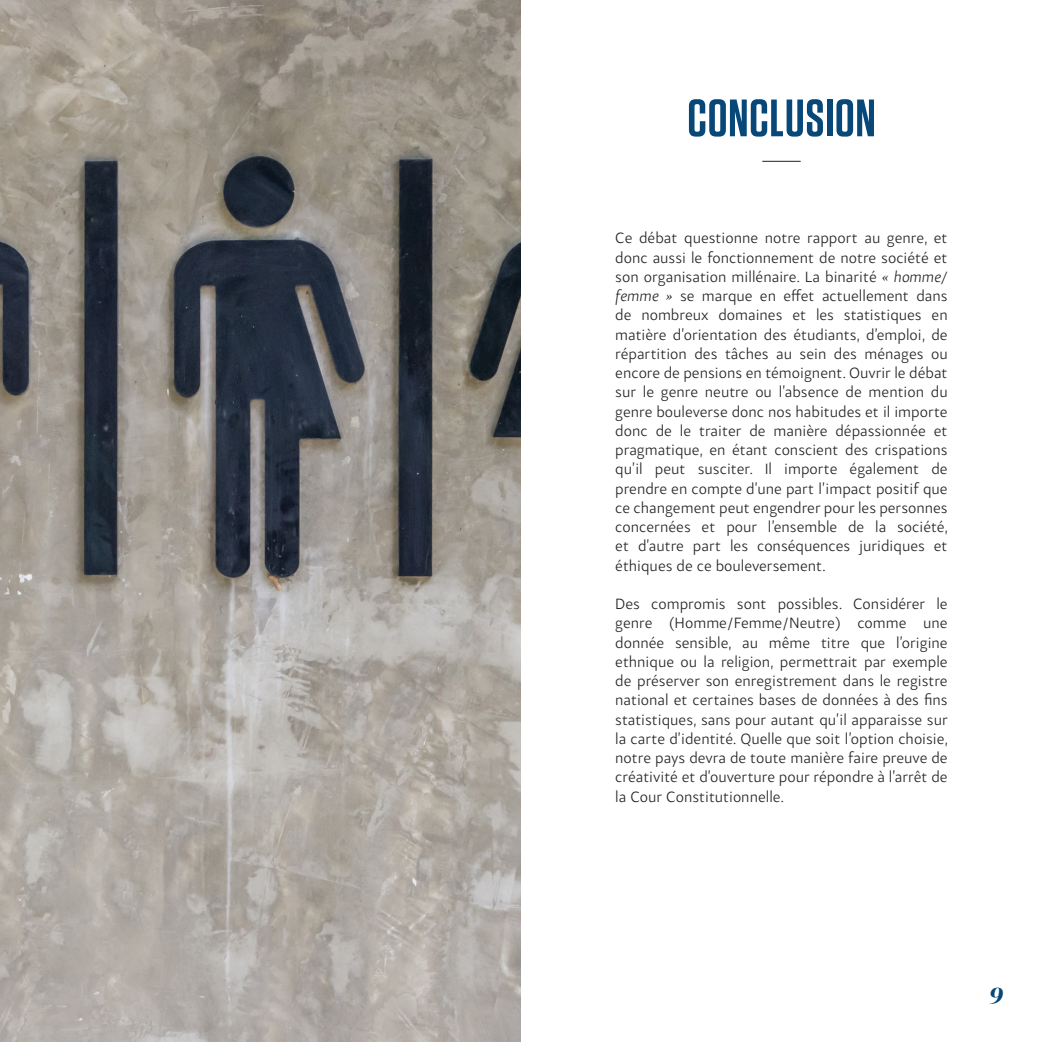
<style>
.page{position:relative;width:1042px;height:1042px;background:#fff}
.page>*{position:absolute;margin:0;border:0;box-sizing:border-box;transform-origin:0 0}
.TITRE{font:600 52.5px "Tungsten";letter-spacing:.015em;color:#074879}
.t1{font:italic 700 23.28px "Anglecia Pro Display";color:#074879}
.TEXTE_CONTINU{font:300 15.75px/19.2px "Samo Sans Pro";color:#231f20;text-align:justify}
.s1{font-style:italic}
</style>
<div class="page">
<hr style="left:762px;top:161px;width:38px;height:1px;background:#231f20">
<img style="left:0;top:0;width:521px;height:1042px">
<p class="TITRE" style="left:687px;top:90px;width:190px">CONCLUSION</p>
<p class="TEXTE_CONTINU" style="left:615px;top:229px;width:335px">Ce débat questionne notre rapport au genre, et donc aussi le fonctionnement de notre société et son organisation millénaire. La binarité <span class="s1">« homme/ femme »</span> se marque en effet actuellement dans de nombreux domaines et les statistiques en matière d’orientation des étudiants, d’emploi, de répartition des tâches au sein des ménages ou encore de pensions en témoignent. Ouvrir le débat sur le genre neutre ou l’absence de mention du genre bouleverse donc nos habitudes et il importe donc de le traiter de manière dépassionnée et pragmatique, en étant conscient des crispations qu’il peut susciter. Il importe également de prendre en compte d’une part l’impact positif que ce changement peut engendrer pour les personnes concernées et pour l’ensemble de la société, et d’autre part les conséquences juridiques et éthiques de ce bouleversement.</p>
<p class="TEXTE_CONTINU" style="left:615px;top:594px;width:334px">Des compromis sont possibles. Considérer le genre (Homme/Femme/Neutre) comme une donnée sensible, au même titre que l’origine ethnique ou la religion, permettrait par exemple de préserver son enregistrement dans le registre national et certaines bases de données à des fins statistiques, sans pour autant qu’il apparaisse sur la carte d’identité. Quelle que soit l’option choisie, notre pays devra de toute manière faire preuve de créativité et d’ouverture pour répondre à l’arrêt de la Cour Constitutionnelle.</p>
<h2 class="t1" style="left:988px;top:980px;width:15px">9</h2>
</div>
